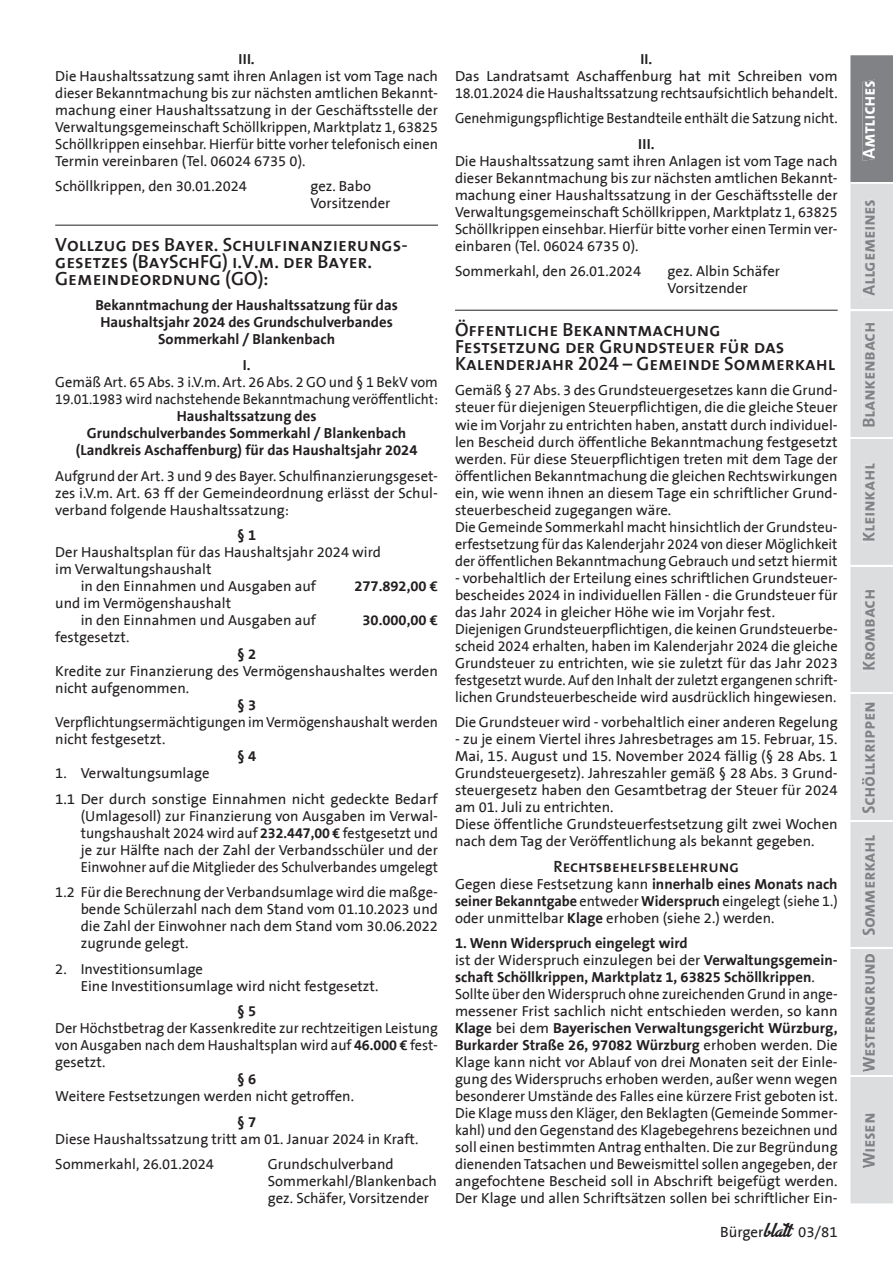
<style>
.page{position:relative;width:893px;height:1263px;background:#fff}
.page>*{position:absolute;margin:0;border:0;box-sizing:border-box;transform-origin:0 0}
.t1{font:19.2px/17px "The Sans Semi Bold Caps";color:#231f20}
.t2{font:italic 18px "The Sans Bold Caps";color:#808285}
.t3{font:italic 18px "The Sans Bold Caps";color:#fff}
.t4{font:16.5px "The Sans Semi Bold Caps";color:#231f20}
.t5{font:15px "The Sans B5 Plain";color:#231f20}
.t6{font:14.7px/17px "The Sans B5 Plain";color:#231f20}
.t7{font:700 14.7px/17px "The Sans B7";color:#231f20;text-align:center}
.t8{font:14.7px/17px "The Sans B5 Plain";color:#231f20;scale:.96 1}
.t9{font:14.7px "The Sans B5 Plain";color:#231f20;scale:.95 1}
.s1{font-family:"The Sans B7";font-weight:700}
.s2{font-family:"The Sans B5 Plain";font-weight:400}
.s3{font-family:"Advertising Script";font-weight:700;font-size:16.5px}
</style>
<div class="page">
<svg style="left:850px;top:55px;width:43px;height:1148px;background:#d3d4d6"></svg>
<hr style="left:55px;top:225px;width:383px;height:1px;background:#231f20">
<hr style="left:455px;top:310px;width:383px;height:1px;background:#231f20">
<p class="t7" style="left:238px;top:51px;width:18px">III.</p>
<p class="t6" style="left:55px;top:68px;width:384px;text-align:justify">Die Haushaltssatzung samt ihren Anlagen ist vom Tage nach dieser Bekanntmachung bis zur nächsten amtlichen Bekannt&shy;machung einer Haushaltssatzung in der Geschäftsstelle der Verwaltungsgemeinschaft Schöllkrippen, Marktplatz 1, 63825<br>Schöllkrippen einsehbar. Hierfür bitte vorher telefonisch einen Termin vereinbaren (Tel. 06024 6735 0).</p>
<p class="t6" style="left:55px;top:178px;width:193px">Schöllkrippen, den 30.01.2024</p>
<p class="t6" style="left:310px;top:178px;width:82px">gez. Babo<br>Vorsitzender</p>
<h1 class="t1" style="left:55px;top:235px;width:354px">Vollzug des Bayer. Schulfinanzierungs&shy;gesetzes (BaySchFG) i.V.m. der Bayer.<br>Gemeindeordnung (GO):</h1>
<p class="t7" style="left:95px;top:297px;width:304px">Bekanntmachung der Haushaltssatzung für das<br>Haushaltsjahr 2024 des Grundschulverbandes<br>Sommerkahl / Blankenbach</p>
<p class="t7" style="left:243px;top:357px;width:9px">I.</p>
<p class="t6" style="left:55px;top:374px;width:384px">Gemäß Art. 65 Abs. 3 i.V.m. Art. 26 Abs. 2 GO und § 1 BekV vom<br>19.01.1983 wird nachstehende Bekanntmachung veröffentlicht:</p>
<p class="t7" style="left:76px;top:408px;width:343px">Haushaltssatzung des<br>Grundschulverbandes Sommerkahl / Blankenbach (Landkreis Aschaffenburg) für das Haushaltsjahr 2024</p>
<p class="t6" style="left:55px;top:468px;width:384px;text-align:justify">Aufgrund der Art. 3 und 9 des Bayer. Schulfinanzierungsgeset&shy;zes i.V.m. Art. 63 ff der Gemeindeordnung erlässt der Schul&shy;verband folgende Haushaltssatzung:</p>
<p class="t7" style="left:237px;top:527px;width:21px">§ 1</p>
<p class="t6" style="left:55px;top:544px;width:327px">Der Haushaltsplan für das Haushaltsjahr 2024 wird</p>
<p class="t6" style="left:55px;top:561px;width:158px">im Verwaltungshaushalt</p>
<p class="t6" style="left:81px;top:578px;width:237px">in den Einnahmen und Ausgaben auf</p>
<p class="t7" style="left:354px;top:578px;width:85px">277.892,00 €</p>
<p class="t6" style="left:81px;top:595px;width:237px;text-indent:-26px">und im Vermögenshaushalt<br>in den Einnahmen und Ausgaben auf</p>
<p class="t7" style="left:362px;top:612px;width:77px">30.000,00 €</p>
<p class="t6" style="left:55px;top:629px;width:76px">festgesetzt.</p>
<p class="t7" style="left:237px;top:646px;width:21px">§ 2</p>
<p class="t6" style="left:55px;top:663px;width:384px">Kredite zur Finanzierung des Vermögenshaushaltes werden nicht aufgenommen.</p>
<p class="t7" style="left:237px;top:697px;width:21px">§ 3</p>
<p class="t8" style="left:55px;top:714px;width:400px">Verpflichtungsermächtigungen im Vermögenshaushalt werden nicht festgesetzt.</p>
<p class="t7" style="left:237px;top:748px;width:21px">§ 4</p>
<p class="t6" style="left:55px;top:761px;width:384px;line-height:25.5px">1. Verwaltungsumlage<br>1.1 Der durch sonstige Einnahmen nicht gedeckte Bedarf</p>
<p class="t6" style="left:81px;top:808px;width:359px;text-align:justify">(Umlagesoll) zur Finanzierung von Ausgaben im Verwal&shy;tungshaushalt 2024 wird auf <span class="s1">232.447,00 €</span> festgesetzt und je zur Hälfte nach der Zahl der Verbandsschüler und der Einwohner auf die Mitglieder des Schulverbandes umgelegt</p>
<p class="t6" style="left:81px;top:884px;width:359px;text-align:justify;text-indent:-26px">1.2 Für die Berechnung der Verbandsumlage wird die maßge&shy;bende Schülerzahl nach dem Stand vom 01.10.2023 und die Zahl der Einwohner nach dem Stand vom 30.06.2022 zugrunde gelegt.</p>
<p class="t6" style="left:81px;top:961px;width:299px;text-indent:-26px">2. Investitionsumlage<br>Eine Investitionsumlage wird nicht festgesetzt.</p>
<p class="t7" style="left:237px;top:1003px;width:21px">§ 5</p>
<p class="t6" style="left:55px;top:1020px;width:384px;text-align:justify">Der Höchstbetrag der Kassenkredite zur rechtzeitigen Leistung von Ausgaben nach dem Haushaltsplan wird auf <span class="s1">46.000 €</span> fest&shy;gesetzt.</p>
<p class="t7" style="left:237px;top:1071px;width:21px">§ 6</p>
<p class="t6" style="left:55px;top:1088px;width:300px">Weitere Festsetzungen werden nicht getroffen.</p>
<p class="t7" style="left:237px;top:1114px;width:21px">§ 7</p>
<p class="t6" style="left:55px;top:1127px;width:365px;line-height:25.5px">Diese Haushaltssatzung tritt am 01. Januar 2024 in Kraft.<br>Sommerkahl, 26.01.2024</p>
<p class="t6" style="left:268px;top:1156px;width:171px">Grundschulverband<br>Sommerkahl/Blankenbach gez. Schäfer, Vorsitzender</p>
<p class="t7" style="left:640px;top:51px;width:14px">II.</p>
<p class="t6" style="left:455px;top:68px;width:384px">Das Landratsamt Aschaffenburg hat mit Schreiben vom<br>18.01.2024 die Haushaltssatzung rechtsaufsichtlich behandelt.</p>
<p class="t9" style="left:455px;top:111px;width:404px">Genehmigungspflichtige Bestandteile enthält die Satzung nicht.</p>
<p class="t7" style="left:638px;top:136px;width:18px">III.</p>
<p class="t6" style="left:455px;top:153px;width:384px;text-align:justify">Die Haushaltssatzung samt ihren Anlagen ist vom Tage nach dieser Bekanntmachung bis zur nächsten amtlichen Bekannt&shy;machung einer Haushaltssatzung in der Geschäftsstelle der Verwaltungsgemeinschaft Schöllkrippen, Marktplatz 1, 63825<br>Schöllkrippen einsehbar. Hierfür bitte vorher einen Termin ver&shy;einbaren (Tel. 06024 6735 0).</p>
<p class="t6" style="left:455px;top:263px;width:188px">Sommerkahl, den 26.01.2024</p>
<p class="t6" style="left:668px;top:263px;width:114px">gez. Albin Schäfer<br>Vorsitzender</p>
<h1 class="t1" style="left:455px;top:320px;width:382px">Öffentliche Bekanntmachung<br>Festsetzung der Grundsteuer für das<br>Kalenderjahr 2024 – Gemeinde Sommerkahl</h1>
<p class="t6" style="left:455px;top:383px;width:384px">Gemäß § 27 Abs. 3 des Grundsteuergesetzes kann die Grund&shy;steuer für diejenigen Steuerpflichtigen, die die gleiche Steuer wie im Vorjahr zu entrichten haben, anstatt durch individuel&shy;len Bescheid durch öffentliche Bekanntmachung festgesetzt werden. Für diese Steuerpflichtigen treten mit dem Tage der öffentlichen Bekanntmachung die gleichen Rechtswirkungen ein, wie wenn ihnen an diesem Tage ein schriftlicher Grund&shy;steuerbescheid zugegangen wäre.<br>Die Gemeinde Sommerkahl macht hinsichtlich der Grundsteu&shy;erfestsetzung für das Kalenderjahr 2024 von dieser Möglichkeit der öffentlichen Bekanntmachung Gebrauch und setzt hiermit</p>
<p class="t6" style="left:455px;top:570px;width:384px">- vorbehaltlich der Erteilung eines schriftlichen Grundsteuer&shy;bescheides 2024 in individuellen Fällen - die Grundsteuer für das Jahr 2024 in gleicher Höhe wie im Vorjahr fest.<br>Diejenigen Grundsteuerpflichtigen, die keinen Grundsteuerbe&shy;scheid 2024 erhalten, haben im Kalenderjahr 2024 die gleiche Grundsteuer zu entrichten, wie sie zuletzt für das Jahr 2023 festgesetzt wurde. Auf den Inhalt der zuletzt ergangenen schrift&shy;lichen Grundsteuerbescheide wird ausdrücklich hingewiesen.</p>
<p class="t6" style="left:455px;top:714px;width:384px">Die Grundsteuer wird - vorbehaltlich einer anderen Regelung</p>
<p class="t6" style="left:455px;top:731px;width:384px">- zu je einem Viertel ihres Jahresbetrages am 15. Februar, 15.<br>Mai, 15. August und 15. November 2024 fällig (§ 28 Abs. 1<br>Grundsteuergesetz). Jahreszahler gemäß § 28 Abs. 3 Grund&shy;steuergesetz haben den Gesamtbetrag der Steuer für 2024 am 01. Juli zu entrichten.<br>Diese öffentliche Grundsteuerfestsetzung gilt zwei Wochen nach dem Tag der Veröffentlichung als bekannt gegeben.</p>
<p class="t4" style="left:553px;top:852px;width:187px">Rechtsbehelfsbelehrung</p>
<p class="t6" style="left:455px;top:876px;width:384px">Gegen diese Festsetzung kann <span class="s1">innerhalb eines Monats nach</span></p>
<p class="t7" style="left:455px;top:893px;width:384px">seiner Bekanntgabe <span class="s2">entweder</span> Widerspruch <span class="s2">eingelegt (siehe 1.)</span></p>
<p class="t6" style="left:455px;top:910px;width:321px">oder unmittelbar <span class="s1">Klage</span> erhoben (siehe 2.) werden.</p>
<p class="t7" style="left:455px;top:935px;width:234px">1. Wenn Widerspruch eingelegt wird</p>
<p class="t6" style="left:455px;top:952px;width:384px">ist der Widerspruch einzulegen bei der <span class="s1">Verwaltungsgemein-</span></p>
<p class="t7" style="left:455px;top:969px;width:361px">schaft Schöllkrippen, Marktplatz 1, 63825 Schöllkrippen<span class="s2">.</span></p>
<p class="t8" style="left:455px;top:986px;width:400px">Sollte über den Widerspruch ohne zureichenden Grund in ange&shy;messener Frist sachlich nicht entschieden werden, so kann</p>
<p class="t7" style="left:455px;top:1020px;width:384px;text-align:left">Klage <span class="s2">bei dem</span> Bayerischen Verwaltungsgericht Würzburg,<br>Burkarder Straße 26, 97082 Würzburg <span class="s2">erhoben werden. Die</span></p>
<p class="t6" style="left:455px;top:1054px;width:384px;text-align:justify">Klage kann nicht vor Ablauf von drei Monaten seit der Einle&shy;gung des Widerspruchs erhoben werden, außer wenn wegen besonderer Umstände des Falles eine kürzere Frist geboten ist.<br>Die Klage muss den Kläger, den Beklagten (Gemeinde Sommer&shy;kahl) und den Gegenstand des Klagebegehrens bezeichnen und soll einen bestimmten Antrag enthalten. Die zur Begründung dienenden Tatsachen und Beweismittel sollen angegeben, der angefochtene Bescheid soll in Abschrift beigefügt werden.<br>Der Klage und allen Schriftsätzen sollen bei schriftlicher Ein-</p>
<p class="t5" style="left:720px;top:1224px;width:119px">Bürger<span class="s3">blatt</span> 03/81</p>
<p class="t3" style="left:854px;top:158px;width:86px;rotate:-90deg">Amtliches</p>
<p class="t2" style="left:854px;top:295px;width:103px;rotate:-90deg">Allgemeines</p>
<p class="t2" style="left:854px;top:427px;width:112px;rotate:-90deg">Blankenbach</p>
<p class="t2" style="left:854px;top:541px;width:86px;rotate:-90deg">Kleinkahl</p>
<p class="t2" style="left:854px;top:670px;width:88px;rotate:-90deg">Krombach</p>
<p class="t2" style="left:854px;top:813px;width:119px;rotate:-90deg">Schöllkrippen</p>
<p class="t2" style="left:854px;top:935px;width:108px;rotate:-90deg">Sommerkahl</p>
<p class="t2" style="left:854px;top:1072px;width:126px;rotate:-90deg">Westerngrund</p>
<p class="t2" style="left:854px;top:1168px;width:63px;rotate:-90deg">Wiesen</p>
</div>
